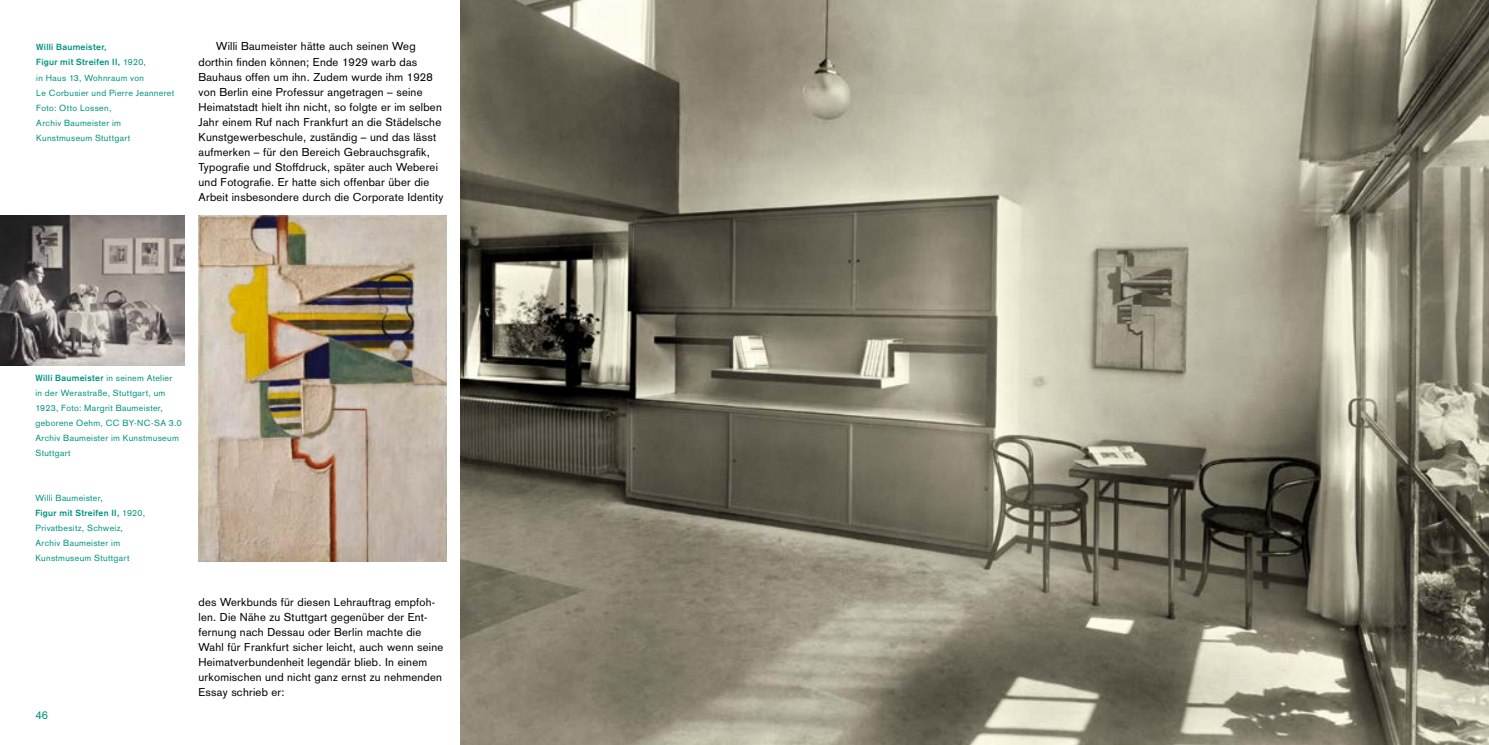
<style>
.page{position:relative;width:1489px;height:745px;background:#fff}
.page>*{position:absolute;margin:0;border:0;box-sizing:border-box;transform-origin:0 0}
.t1{font:11.25px/15px "Akzidenz Grotesk";letter-spacing:.02em;color:#000}
.t2{font:11.25px "Akzidenz Grotesk";color:#00957e}
.t3{font:8.75px/15px "Akzidenz Grotesk";letter-spacing:.04em;color:#00957e}
.s1{font-weight:700}
</style>
<div class="page">
<img style="left:461px;top:0;width:1027px;height:744px">
<img style="left:198px;top:215px;width:248px;height:345px">
<img style="left:0;top:215px;width:184px;height:150px">
<p class="t3" style="left:36px;top:40px;width:139px"><span class="s1">Willi Baumeister,<br>Figur mit Streifen II,</span> 1920,<br>in Haus 13, Wohnraum von<br>Le Corbusier und Pierre Jeanneret<br>Foto: Otto Lossen,<br>Archiv Baumeister im<br>Kunstmuseum Stuttgart</p>
<p class="t1" style="left:198px;top:39px;width:246px;text-indent:18px">Willi Baumeister hätte auch seinen Weg dorthin finden können; Ende 1929 warb das Bauhaus offen um ihn. Zudem wurde ihm 1928 von Berlin eine Professur angetragen – seine Heimatstadt hielt ihn nicht, so folgte er im selben Jahr einem Ruf nach Frankfurt an die Städelsche Kunstgewerbeschule, zuständig – und das lässt aufmerken – für den Bereich Gebrauchsgrafik, Typografie und Stoffdruck, später auch Weberei und Fotografie. Er hatte sich offenbar über die Arbeit insbesondere durch die Corporate Identity</p>
<p class="t3" style="left:35px;top:370px;width:148px"><span class="s1">Willi Baumeister</span> in seinem Atelier<br>in der Werastraße, Stuttgart, um<br>1923, Foto: Margrit Baumeister, geborene Oehm, CC BY-NC-SA 3.0<br>Archiv Baumeister im Kunstmuseum<br>Stuttgart</p>
<p class="t3" style="left:35px;top:490px;width:111px">Willi Baumeister,<br><span class="s1">Figur mit Streifen II,</span> 1920,<br>Privatbesitz, Schweiz,<br>Archiv Baumeister im<br>Kunstmuseum Stuttgart</p>
<p class="t2" style="left:35px;top:708px;width:14px">46</p>
<p class="t1" style="left:198px;top:594px;width:246px">des Werkbunds für diesen Lehrauftrag empfoh&shy;len. Die Nähe zu Stuttgart gegenüber der Ent&shy;fernung nach Dessau oder Berlin machte die Wahl für Frankfurt sicher leicht, auch wenn seine Heimatverbundenheit legendär blieb. In einem urkomischen und nicht ganz ernst zu nehmenden Essay schrieb er:</p>
</div>
